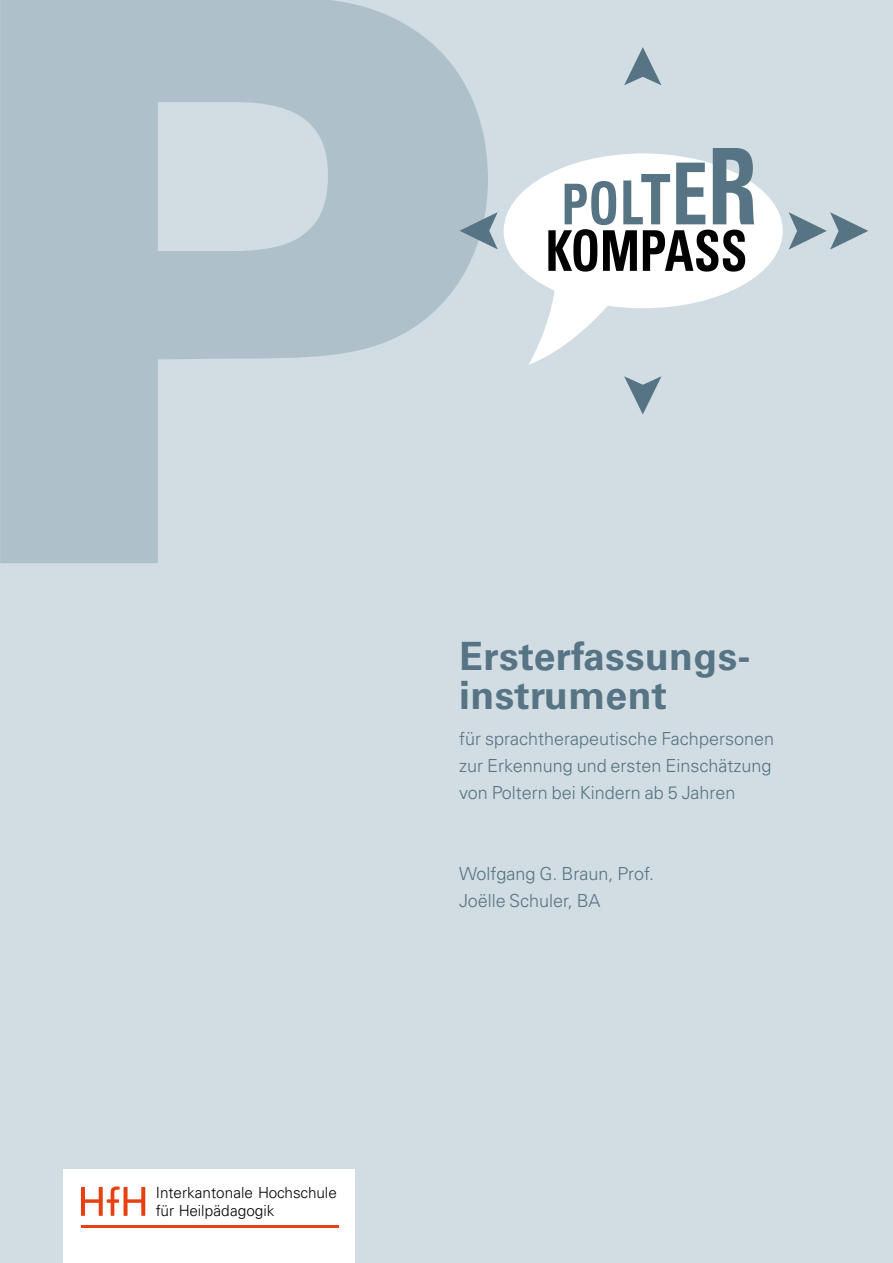
<style>
.page{position:relative;width:893px;height:1263px;background:#d1dce3}
.page>*{position:absolute;margin:0;border:0;box-sizing:border-box;transform-origin:0 0}
.t1{font:700 39px/39px "Univers LT Pro 65";letter-spacing:.01em;color:#567483}
.t2{font:300 18px/27px "Univers LT Pro 45";color:#567483}
.t3{font:300 15.3px/17.7px "Univers LT Std";color:#000}
</style>
<div class="page">
<svg style="left:0;top:0;width:488px;height:563px;fill:#aec0ca"></svg>
<div style="left:64px;top:1169px;width:291px;height:94px;background:#fff"></div>
<svg style="left:81px;top:1186px;width:64px;height:30px"></svg>
<hr style="left:81px;top:1225px;width:257px;height:2px;background:#e74011">
<svg style="left:624px;top:47px;width:37px;height:38px"></svg>
<svg style="left:624px;top:376px;width:37px;height:38px"></svg>
<svg style="left:460px;top:212px;width:38px;height:37px"></svg>
<svg style="left:789px;top:212px;width:79px;height:38px"></svg>
<svg style="left:504px;top:174px;width:279px;height:191px"></svg>
<svg style="left:548px;top:148px;width:206px;height:124px;background:#a8b0b3"></svg>
<p class="t3" style="left:156px;top:1184px;width:183px">Interkantonale Hochschule für Heilpädagogik</p>
<h1 class="t1" style="left:459px;top:635px;width:293px">Ersterfassungs&shy;instrument</h1>
<p class="t2" style="left:459px;top:724px;width:316px">für sprachtherapeutische Fachpersonen zur Erkennung und ersten Einschätzung von Poltern bei Kindern ab 5 Jahren</p>
<p class="t2" style="left:459px;top:859px;width:196px">Wolfgang G. Braun, Prof.<br>Joëlle Schuler, BA</p>
</div>
